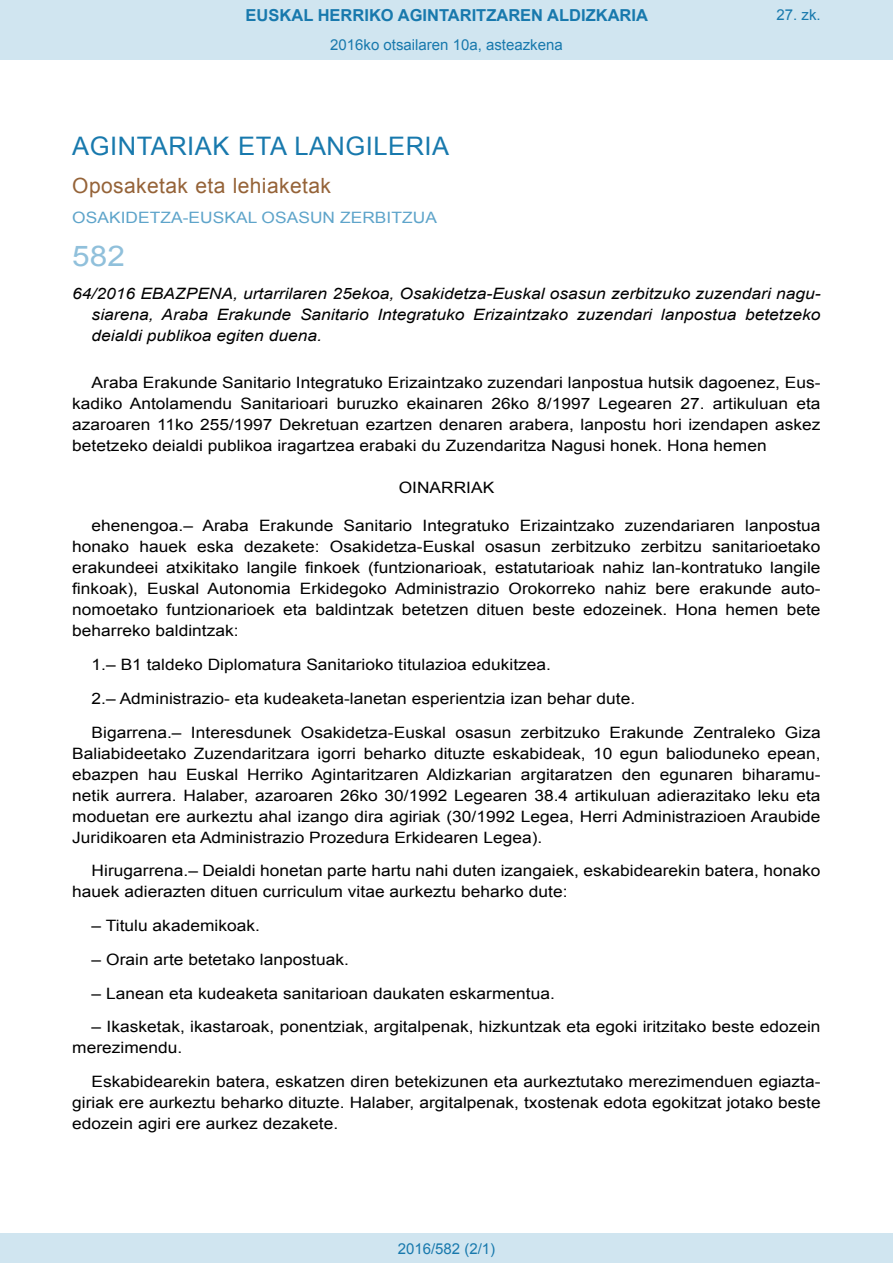
<style>
.page{position:relative;width:893px;height:1263px;background:#fff}
.page>*{position:absolute;margin:0;border:0;box-sizing:border-box;transform-origin:0 0}
.BOPVOrden{font:28.5px "Arial";color:#90c0db;scale:1.11 1}
.BOPVSeccion{font:25.5px "Arial";letter-spacing:.02em;color:#1879ad}
.BOPVSubseccion{font:21px "Arial";letter-spacing:.02em;color:#956338}
.t1{font:700 16.5px "Arial";color:#1879ad}
.BOPVDetalle{font:15.6px/21px "Arial";color:#000;text-align:justify;scale:1.11 1}
.BOPVTitulo{font:italic 15.6px/21px "Arial";color:#000;text-align:justify;scale:1.11 1}
.BOPVOrganismo{font:15.6px "Arial";letter-spacing:.005em;color:#5ea4ca;scale:1.11 1}
.BOPVClave{font:15.6px "Arial";color:#000;scale:1.11 1}
.Paginacion_Centro{font:15px "Arial";color:#1879ad}
</style>
<div class="page">
<div style="left:0;top:0;width:893px;height:60px;background:#d0e5f0"></div>
<div style="left:0;top:1233px;width:893px;height:30px;background:#d0e5f0"></div>
<p class="t1" style="left:246px;top:4px;width:404px">EUSKAL HERRIKO AGINTARITZAREN ALDIZKARIA</p>
<p class="Paginacion_Centro" style="left:330px;top:35px;width:234px">2016ko otsailaren 10a, asteazkena</p>
<p class="Paginacion_Centro" style="left:776px;top:5px;width:46px">27. zk.</p>
<p class="BOPVSeccion" style="left:72px;top:129px;width:378px">AGINTARIAK ETA LANGILERIA</p>
<p class="BOPVSubseccion" style="left:72px;top:171px;width:260px">Oposaketak eta lehiaketak</p>
<p class="BOPVOrganismo" style="left:72px;top:207px;width:330px">OSAKIDETZA-EUSKAL OSASUN ZERBITZUA</p>
<p class="BOPVOrden" style="left:72px;top:237px;width:49px">582</p>
<p class="BOPVTitulo" style="left:92px;top:284px;width:658px;text-indent:-19px">64/2016 EBAZPENA, urtarrilaren 25ekoa, Osakidetza-Euskal osasun zerbitzuko zuzendari nagu&shy;siarena, Araba Erakunde Sanitario Integratuko Erizaintzako zuzendari lanpostua betetzeko deialdi publikoa egiten duena.</p>
<p class="BOPVDetalle" style="left:72px;top:372px;width:676px;text-indent:19px">Araba Erakunde Sanitario Integratuko Erizaintzako zuzendari lanpostua hutsik dagoenez, Eus&shy;kadiko Antolamendu Sanitarioari buruzko ekainaren 26ko 8/1997 Legearen 27. artikuluan eta azaroaren 11ko 255/1997 Dekretuan ezartzen denaren arabera, lanpostu hori izendapen askez betetzeko deialdi publikoa iragartzea erabaki du Zuzendaritza Nagusi honek. Hona hemen</p>
<p class="BOPVClave" style="left:399px;top:477px;width:88px">OINARRIAK</p>
<p class="BOPVDetalle" style="left:72px;top:515px;width:676px;text-indent:19px">ehenengoa.– Araba Erakunde Sanitario Integratuko Erizaintzako zuzendariaren lanpostua honako hauek eska dezakete: Osakidetza-Euskal osasun zerbitzuko zerbitzu sanitarioetako erakundeei atxikitako langile finkoek (funtzionarioak, estatutarioak nahiz lan-kontratuko langile finkoak), Euskal Autonomia Erkidegoko Administrazio Orokorreko nahiz bere erakunde auto&shy;nomoetako funtzionarioek eta baldintzak betetzen dituen beste edozeinek. Hona hemen bete beharreko baldintzak:</p>
<p class="BOPVDetalle" style="left:92px;top:654px;width:415px">1.– B1 taldeko Diplomatura Sanitarioko titulazioa edukitzea.</p>
<p class="BOPVDetalle" style="left:92px;top:688px;width:491px">2.– Administrazio- eta kudeaketa-lanetan esperientzia izan behar dute.</p>
<p class="BOPVDetalle" style="left:72px;top:722px;width:676px;text-indent:19px">Bigarrena.– Interesdunek Osakidetza-Euskal osasun zerbitzuko Erakunde Zentraleko Giza Baliabideetako Zuzendaritzara igorri beharko dituzte eskabideak, 10 egun balioduneko epean, ebazpen hau Euskal Herriko Agintaritzaren Aldizkarian argitaratzen den egunaren biharamu&shy;netik aurrera. Halaber, azaroaren 26ko 30/1992 Legearen 38.4 artikuluan adierazitako leku eta moduetan ere aurkeztu ahal izango dira agiriak (30/1992 Legea, Herri Administrazioen Araubide Juridikoaren eta Administrazio Prozedura Erkidearen Legea).</p>
<p class="BOPVDetalle" style="left:72px;top:860px;width:676px;text-indent:19px">Hirugarrena.– Deialdi honetan parte hartu nahi duten izangaiek, eskabidearekin batera, honako hauek adierazten dituen curriculum vitae aurkeztu beharko dute:</p>
<p class="BOPVDetalle" style="left:92px;top:915px;width:153px">– Titulu akademikoak.</p>
<p class="BOPVDetalle" style="left:92px;top:949px;width:233px">– Orain arte betetako lanpostuak.</p>
<p class="BOPVDetalle" style="left:92px;top:983px;width:419px">– Lanean eta kudeaketa sanitarioan daukaten eskarmentua.</p>
<p class="BOPVDetalle" style="left:72px;top:1016px;width:676px;text-indent:19px">– Ikasketak, ikastaroak, ponentziak, argitalpenak, hizkuntzak eta egoki iritzitako beste edozein merezimendu.</p>
<p class="BOPVDetalle" style="left:72px;top:1071px;width:676px;text-indent:19px">Eskabidearekin batera, eskatzen diren betekizunen eta aurkeztutako merezimenduen egiazta&shy;giriak ere aurkeztu beharko dituzte. Halaber, argitalpenak, txostenak edota egokitzat jotako beste edozein agiri ere aurkez dezakete.</p>
<p class="Paginacion_Centro" style="left:398px;top:1238px;width:99px">2016/582 (2/1)</p>
</div>
